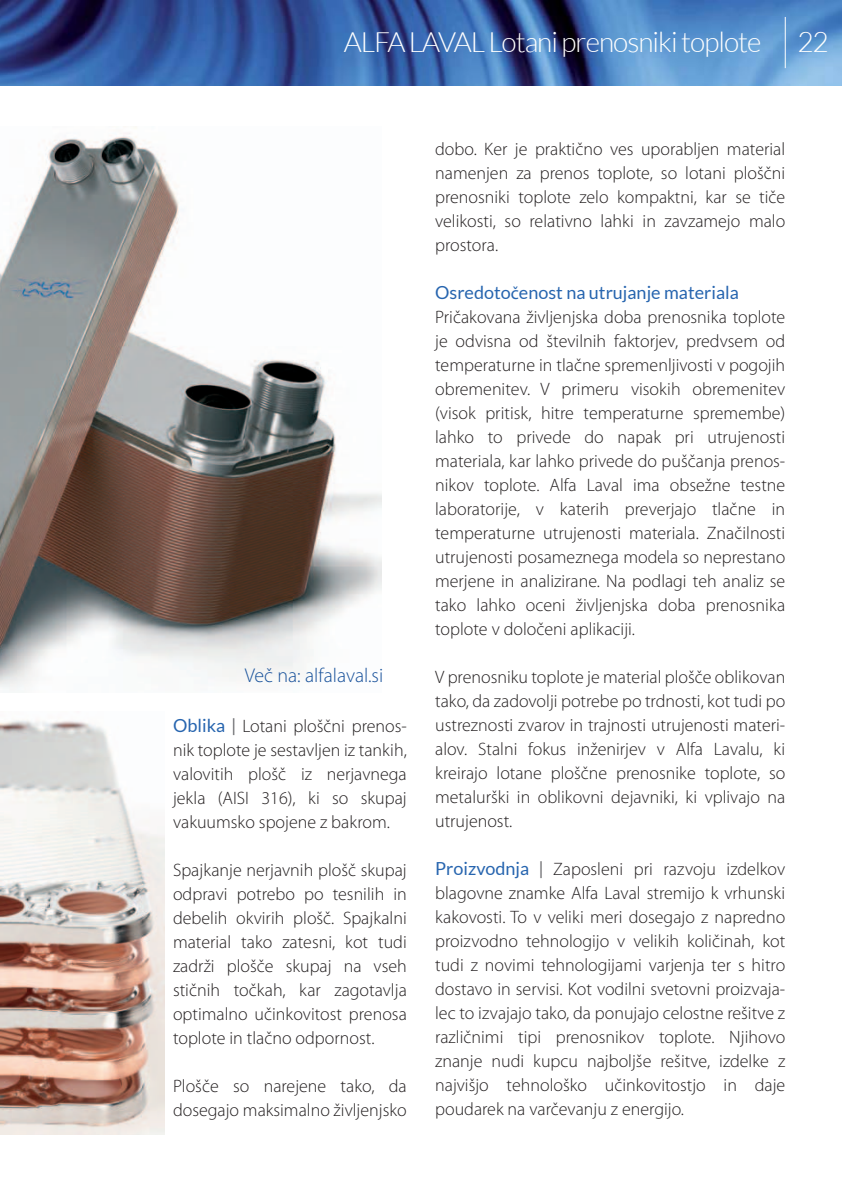
<style>
.page{position:relative;width:842px;height:1191px;background:#fff}
.page>*{position:absolute;margin:0;border:0;box-sizing:border-box;transform-origin:0 0}
.t1{font:300 28px "Lato";letter-spacing:-.035em;color:#fff}
.t2{font:300 20px "Myriad Pro";color:#19529b}
.t3{font:300 18px/24px "Myriad Pro";color:#231f20;text-align:justify}
.t4{font:18px "Lato";color:#2765af}
.s1{font-family:"Lato";font-weight:400;color:#2765af}
.s2{font-family:"Lato";font-weight:400;color:#6c6d70}
.s3{font-family:"Myriad Pro"}
</style>
<div class="page">
<img style="left:0;top:126px;width:381px;height:565px">
<img style="left:0;top:720px;width:165px;height:414px">
<img style="left:1px;top:0;width:841px;height:85px">
<img style="left:0;top:0;width:1px;height:85px">
<hr style="left:785px;top:17px;width:1px;height:51px;background:#fff">
<h1 class="t1" style="left:344px;top:27px;width:419px">ALFA LAVAL Lotani prenosniki toplote</h1>
<h1 class="t1" style="left:797px;top:27px;width:33px">22</h1>
<p class="t2" style="left:245px;top:663px;width:140px">Več na: alfalaval.si</p>
<p class="t3" style="left:173px;top:714px;width:235px"><span class="s1">Oblika</span> <span class="s2">|</span> Lotani ploščni prenos&shy;nik toplote je sestavljen iz tankih, valovitih plošč iz nerjavnega jekla (AISI 316), ki so skupaj vakuumsko spojene z bakrom.</p>
<p class="t3" style="left:173px;top:858px;width:235px">Spajkanje nerjavnih plošč skupaj odpravi potrebo po tesnilih in debelih okvirih plošč. Spajkalni material tako zatesni, kot tudi zadrži plošče skupaj na vseh stičnih točkah, kar zagotavlja optimalno učinkovitost prenosa toplote in tlačno odpornost.</p>
<p class="t3" style="left:173px;top:1073px;width:235px">Plošče so narejene tako, da dosegajo maksimalno življenjsko</p>
<p class="t3" style="left:435px;top:136px;width:352px">dobo. Ker je praktično ves uporabljen material namenjen za prenos toplote, so lotani ploščni prenosniki toplote zelo kompaktni, kar se tiče velikosti, so relativno lahki in zavzamejo malo prostora.</p>
<p class="t4" style="left:435px;top:282px;width:305px">Osredoto<span class="s3">č</span>enost na utrujanje materiala</p>
<p class="t3" style="left:435px;top:304px;width:352px">Pričakovana življenjska doba prenosnika toplote je odvisna od številnih faktorjev, predvsem od temperaturne in tlačne spremenljivosti v pogojih obremenitev. V primeru visokih obremenitev (visok pritisk, hitre temperaturne spremembe) lahko to privede do napak pri utrujenosti materiala, kar lahko privede do puščanja prenos&shy;nikov toplote. Alfa Laval ima obsežne testne laboratorije, v katerih preverjajo tlačne in temperaturne utrujenosti materiala. Značilnosti utrujenosti posameznega modela so neprestano merjene in analizirane. Na podlagi teh analiz se tako lahko oceni življenjska doba prenosnika toplote v določeni aplikaciji.</p>
<p class="t3" style="left:435px;top:664px;width:352px">V prenosniku toplote je material plošče oblikovan tako, da zadovolji potrebe po trdnosti, kot tudi po ustreznosti zvarov in trajnosti utrujenosti materi&shy;alov. Stalni fokus inženirjev v Alfa Lavalu, ki kreirajo lotane ploščne prenosnike toplote, so metalurški in oblikovni dejavniki, ki vplivajo na utrujenost.</p>
<p class="t3" style="left:435px;top:856px;width:352px"><span class="s1">Proizvodnja</span> <span class="s2">|</span> Zaposleni pri razvoju izdelkov blagovne znamke Alfa Laval stremijo k vrhunski kakovosti. To v veliki meri dosegajo z napredno proizvodno tehnologijo v velikih količinah, kot tudi z novimi tehnologijami varjenja ter s hitro dostavo in servisi. Kot vodilni svetovni proizvaja&shy;lec to izvajajo tako, da ponujajo celostne rešitve z različnimi tipi prenosnikov toplote. Njihovo znanje nudi kupcu najboljše rešitve, izdelke z najvišjo tehnološko učinkovitostjo in daje poudarek na varčevanju z energijo.</p>
</div>
